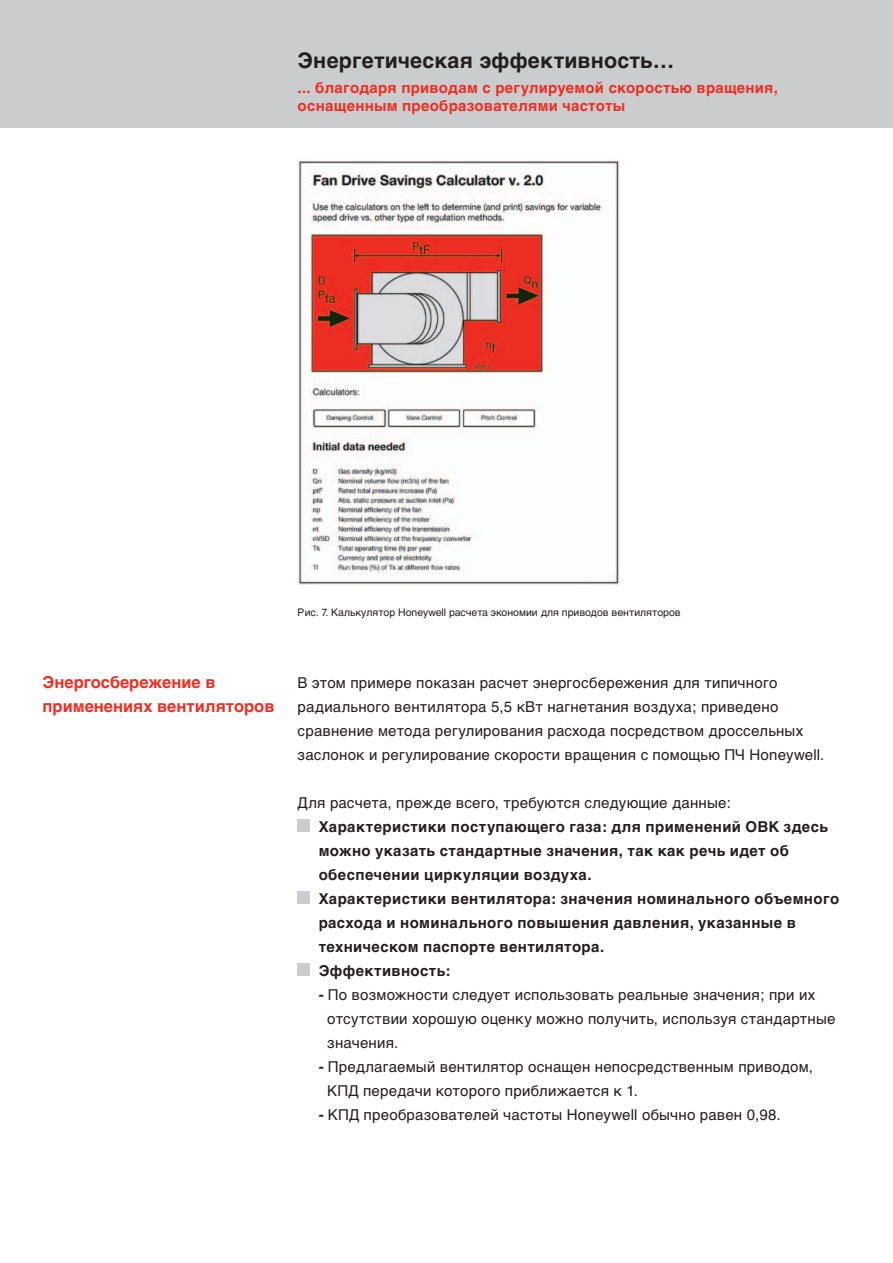
<style>
.page{position:relative;width:893px;height:1263px;background:#fff}
.page>*{position:absolute;margin:0;border:0;box-sizing:border-box;transform-origin:0 0}
.t1{font:700 21.45px "Helvetica Cyr";letter-spacing:.005em;color:#231f20}
.t2{font:700 16.5px/24px "Helvetica Cyr";color:#ee2e22}
.t3{font:15px/24px "Helvetica Cyr Upright";letter-spacing:.015em;color:#231f20}
.t4{font:700 15px/24px "Helvetica Cyr";letter-spacing:.025em;color:#231f20}
.t5{font:700 15px/18px "Helvetica Cyr";letter-spacing:.015em;color:#ee2e22}
.t6{font:10.5px "Helvetica Cyr Upright";color:#231f20}
.s1{font-family:"Helvetica Cyr";font-weight:700}
</style>
<div class="page">
<div style="left:0;top:0;width:893px;height:128px;background:#cbccce"></div>
<img style="left:298px;top:160px;width:322px;height:425px">
<div style="left:298px;top:820px;width:12px;height:12px;background:#cbccce"></div>
<div style="left:298px;top:892px;width:12px;height:12px;background:#cbccce"></div>
<div style="left:298px;top:964px;width:12px;height:12px;background:#cbccce"></div>
<h1 class="t1" style="left:298px;top:48px;width:378px">Энергетическая эффективность…</h1>
<p class="t5" style="left:298px;top:78px;width:482px">... благодаря приводам с регулируемой скоростью вращения, оснащенным преобразователями частоты</p>
<p class="t6" style="left:298px;top:606px;width:385px">Рис. 7. Калькулятор Honeywell расчета экономии для приводов вентиляторов</p>
<p class="t2" style="left:43px;top:670px;width:233px">Энергосбережение в применениях вентиляторов</p>
<p class="t3" style="left:298px;top:671px;width:528px">В этом примере показан расчет энергосбережения для типичного радиального вентилятора 5,5 кВт нагнетания воздуха; приведено сравнение метода регулирования расхода посредством дроссельных заслонок и регулирование скорости вращения с помощью ПЧ Honeywell.</p>
<p class="t3" style="left:298px;top:791px;width:435px">Для расчета, прежде всего, требуются следующие данные:</p>
<p class="t4" style="left:319px;top:814px;width:522px">Характеристики поступающего газа: для применений ОВК здесь можно указать стандартные значения, так как речь идет об обеспечении циркуляции воздуха.<br>Характеристики вентилятора: значения номинального объемного расхода и номинального повышения давления, указанные в техническом паспорте вентилятора.<br>Эффективность:</p>
<p class="t3" style="left:327px;top:983px;width:510px;text-indent:-9px"><span class="s1">-</span> По возможности следует использовать реальные значения; при их отсутствии хорошую оценку можно получить, используя стандартные значения.</p>
<p class="t3" style="left:327px;top:1055px;width:487px;text-indent:-9px"><span class="s1">-</span> Предлагаемый вентилятор оснащен непосредственным приводом,<br>КПД передачи которого приближается к 1.</p>
<p class="t3" style="left:319px;top:1103px;width:464px"><span class="s1">-</span> КПД преобразователей частоты Honeywell обычно равен 0,98.</p>
</div>
